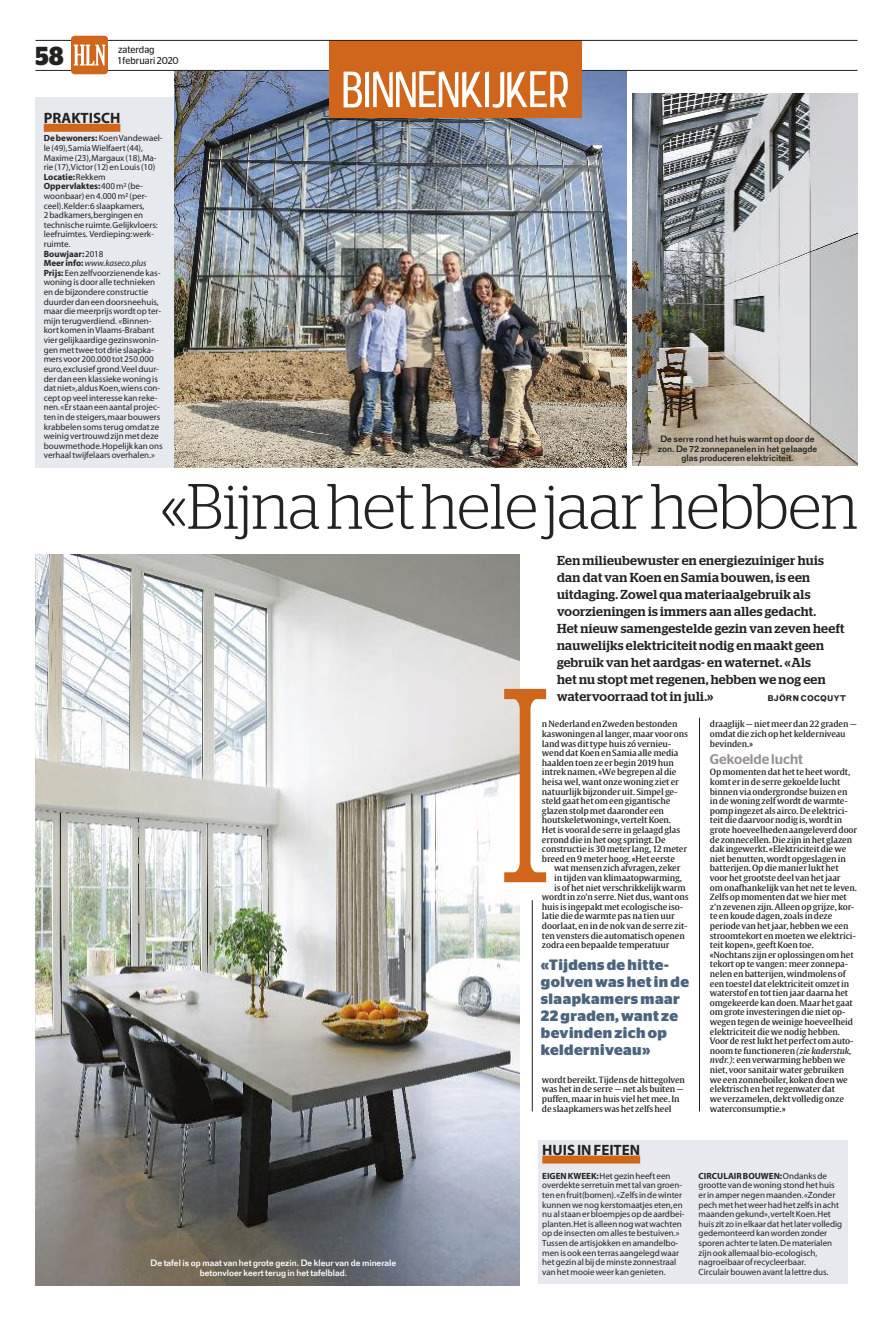
<style>
.page{position:relative;width:893px;height:1333px;background:#fff}
.page>*{position:absolute;margin:0;border:0;box-sizing:border-box;transform-origin:0 0}
.t1{font:300 64px "Stag";color:#222221;scale:.96 1}
.t2{font:50px "CF Historia";color:#fff}
.t3{font:700 26px "Stag Sans";color:#222221;scale:.9 1}
.t4{font:700 15px/17px "Stag Sans";letter-spacing:.03em;color:#4c657e}
.t5{font:700 15px "Myriad";color:#222221}
.t6{font:500 14px "Stag Sans";color:#969095}
.t7{font:500 13px/17px "Stag";letter-spacing:.025em;color:#222221}
.t8{font:10px/11px "Stag Sans";color:#222221;scale:.95 1}
.t9{font:9px/9.6px "Myriad";color:#222221}
.t10{font:500 9px/9.6px "Folio";color:#222221;text-align:center}
.t11{font:500 9px/9.6px "Folio";color:#fff;text-align:center}
.t12{font:8.6px/9.6px "HLN Gulliver";color:#222221}
.t13{font:700 8px "Grotesque";color:#222221}
.s1{font-weight:700}
.s2{font-style:italic}
</style>
<div class="page">
<div style="left:35px;top:97px;width:203px;height:371px;background:#e6e9ee"></div>
<img style="left:174px;top:71px;width:452px;height:397px">
<hr style="left:35px;top:70px;width:822px;height:1px;background:#222221">
<div style="left:329px;top:40px;width:253px;height:78px;background:#d0661c"></div>
<div style="left:44px;top:124px;width:76px;height:8px;background:#d0661c"></div>
<hr style="left:35px;top:40px;width:822px;height:1px;background:#222221">
<div style="left:71px;top:36px;width:37px;height:38px;background:#d0661c;border-radius:4px"></div>
<svg style="left:74px;top:45px;width:31px;height:21px"></svg>
<div style="left:538px;top:1159px;width:310px;height:125px;background:#e6e9ee"></div>
<img style="left:632px;top:93px;width:225px;height:373px">
<img style="left:35px;top:554px;width:485px;height:731px">
<svg style="left:504px;top:689px;width:42px;height:193px"></svg>
<hr style="left:532px;top:900px;width:1px;height:211px;background:#222221">
<hr style="left:699px;top:717px;width:1px;height:394px;background:#222221">
<div style="left:538px;top:1140px;width:310px;height:29px;background:#e6e9ee"></div>
<div style="left:542px;top:1155px;width:98px;height:8px;background:#d0661c"></div>
<h3 class="t3" style="left:35px;top:46px;width:33px">58</h3>
<p class="t8" style="left:118px;top:45px;width:65px">zaterdag<br>1februari 2020</p>
<h3 class="t5" style="left:44px;top:112px;width:78px">PRAKTISCH</h3>
<p class="t9" style="left:44px;top:134px;width:120px"><span class="s1">Debewoners:</span>KoenVandewael&shy;le (49),SamiaWielfaert(44),<br>Maxime (23),Margaux (18),Ma&shy;rie (17),Victor(12) enLouis(10)<br><span class="s1">Locatie:</span>Rekkem<br><span class="s1">Oppervlaktes:</span>400m²(be&shy;woonbaar) en4.000m²(per&shy;ceel).Kelder:6slaapkamers,<br>2badkamers,bergingenen technische ruimte.Gelijkvloers: leefruimtes. Verdieping:werk&shy;ruimte.<br><span class="s1">Bouwjaar:</span>2018<br><span class="s1">Meerinfo:</span><span class="s2">www.kaseco.plus<br></span><span class="s1">Prijs:</span> Eenzelfvoorzienende kas&shy;woningisdoor alle technieken endebijzondere constructie duurderdaneendoorsneehuis, maardiemeerprijswordtopter&shy;mijnterugverdiend. «Binnen&shy;kort komeninVlaams-Brabant viergelijkaardigegezinswonin&shy;genmettwee totdrie slaapka&shy;mers voor200.000tot250.000 euro,exclusiefgrond.Veelduur&shy;derdaneenklassiekewoningis datniet»,aldusKoen,wiens con&shy;ceptopveel interesse kanreke&shy;nen.«Erstaaneenaantalprojec&shy;teninde steigers,maarbouwers krabbelensomsterugomdat ze weinigvertrouwdzijnmetdeze bouwmethode.Hopelijk kanons verhaaltwijfelaarsoverhalen.»</p>
<h2 class="t2" style="left:342px;top:61px;width:229px">BINNENKIJKER</h2>
<p class="t10" style="left:658px;top:435px;width:161px">De serre rond het huis warmt op door de zon. De 72 zonnepanelen in het gelaagde glas produceren elektriciteit.</p>
<h1 class="t1" style="left:160px;top:484px;width:728px">«Bijnahethelejaarhebben</h1>
<p class="t7" style="left:557px;top:553px;width:289px">Een milieubewuster en energiezuiniger huis dan dat van Koen en Samia bouwen, is een uitdaging. Zowel qua materiaalgebruik als voorzieningen is immers aan alles gedacht.<br>Het nieuw samengestelde gezin van zeven heeft nauwelijks elektriciteit nodig en maakt geen gebruik van het aardgas- en waternet. «Als<br>het nu stopt met regenen, hebben we nog een watervoorraad tot in juli.»</p>
<p class="t13" style="left:767px;top:695px;width:80px">BJÖRN COCQUYT</p>
<p class="t11" style="left:151px;top:1259px;width:247px">De tafel is op maat van het grote gezin. De kleur van de minerale betonvloer keert terug in het tafelblad.</p>
<p class="t12" style="left:542px;top:720px;width:148px">n NederlandenZwedenbestonden kaswoningenallanger,maar voor ons land wasdittypehuis zó vernieu&shy;wenddatKoenenSamia allemedia haaldentoenze er begin2019hun intreknamen. «We begrepenaldie heisa wel, want onze woning ziet er natuurlijk bijzonderuit. Simpel ge&shy;steldgaathet omeengigantische glazenstolpmetdaaronder een houtskeletwoning», verteltKoen.<br>Hetis vooralde serre ingelaagdglas erronddie inhet oog springt. De constructie is 30meter lang, 12meter breeden9meterhoog. «Het eerste</p>
<p class="t12" style="left:554px;top:864px;width:128px">watmensenzichafvragen, zeker</p>
<p class="t12" style="left:554px;top:873px;width:129px">intijdenvanklimaatopwarming,</p>
<p class="t12" style="left:554px;top:883px;width:133px">is of hetniet verschrikkelijk warm</p>
<p class="t12" style="left:542px;top:892px;width:148px">wordtinzo’nserre. Nietdus, want ons</p>
<p class="t12" style="left:542px;top:902px;width:143px">huis is ingepaktmet ecologische iso-</p>
<p class="t12" style="left:542px;top:912px;width:134px">latiediede warmtepasna tienuur</p>
<p class="t12" style="left:542px;top:921px;width:147px">doorlaat, enindenok vande serre zit-</p>
<p class="t12" style="left:542px;top:931px;width:144px">tenvenstersdie automatischopenen</p>
<p class="t12" style="left:542px;top:940px;width:129px">zodra eenbepaalde temperatuur</p>
<h3 class="t4" style="left:541px;top:957px;width:150px">«Tijdensdehitte&shy;golven washetinde slaapkamersmaar<br>22graden, want ze bevindenzichop kelderniveau»</h3>
<p class="t12" style="left:542px;top:1075px;width:145px">wordt bereikt. Tijdensdehittegolven washetinde serre — net als buiten — puffen,maar inhuis vielhetmee.In de slaapkamers washet zelfsheel</p>
<h3 class="t5" style="left:542px;top:1144px;width:99px">HUISINFEITEN</h3>
<p class="t12" style="left:710px;top:720px;width:148px">draaglijk — nietmeerdan22 graden — omdatdie zichophet kelderniveau bevinden.»</p>
<h3 class="t6" style="left:710px;top:754px;width:95px">Gekoeldelucht</h3>
<p class="t12" style="left:710px;top:768px;width:149px">Opmomentendathetteheet wordt, komt er inde serre gekoelde lucht binnenvia ondergrondse buizenen inde woning zelf wordtde warmte&shy;pompingezet als airco. De elektrici&shy;teitdiedaarvoornodig is, wordtin grotehoeveelhedenaangeleverddoor de zonnecellen. Die zijninhet glazen dak ingewerkt. «Elektriciteitdie we niet benutten, wordt opgeslagenin batterijen. Opdiemanier lukthet voorhet grootstedeel vanhetjaar omonafhankelijk vanhetnette leven.<br>Zelfs opmomentendat wehiermet z’nzevenenzijn.Alleenopgrijze, kor&shy;te enkoudedagen, zoals indeze periode vanhetjaar,hebben we een stroomtekort enmoeten we elektrici&shy;teit kopen», geeftKoentoe.<br>«Nochtans zijner oplossingenomhet tekort opte vangen:meer zonnepa&shy;nelenenbatterijen, windmolens of eentoesteldat elektriciteit omzetin waterstof entottienjaardaarnahet omgekeerde kandoen.Maarhet gaat omgrote investeringendieniet op&shy;wegentegende weinigehoeveelheid elektriciteitdie wenodighebben.<br>Voorde restlukthetperfect omauto&shy;noomte functioneren<span class="s2">(zie kaderstuk, nvdr.)</span>: eenverwarminghebben we niet, voor sanitair water gebruiken we eenzonneboiler, kokendoen we elektrischenhet regenwaterdat<br>we verzamelen,dekt volledig onze waterconsumptie.»</p>
<p class="t9" style="left:542px;top:1171px;width:144px"><span class="s1">EIGENKWEEK:</span>Hetgezinheeft een overdekte serretuinmettal vangroen&shy;tenenfruit(bomen).«Zelfsindewinter kunnenwenogkerstomaatjes eten,en nualstaanerbloempjesopde aardbei&shy;planten.Hetis alleennogwatwachten opde insectenomallestebestuiven.» Tussende artisjokkenenamandelbo&shy;menisook eenterras aangelegdwaar hetgezinalbijdeminste zonnestraal vanhetmooieweer kangenieten.</p>
<p class="t9" style="left:699px;top:1171px;width:145px"><span class="s1">CIRCULAIRBOUWEN:</span>Ondanksde grootte vandewoningstondhethuis erinampernegenmaanden.«Zonder pechmethetweerhadhet zelfsinacht maandengekund»,verteltKoen.Het huis zit zoinelkaardathetlater volledig gedemonteerdkanwordenzonder sporenachterte laten.Dematerialen zijnook allemaalbio-ecologisch, nagroeibaarofrecycleerbaar.<br>Circulairbouwenavantla lettredus.</p>
</div>
